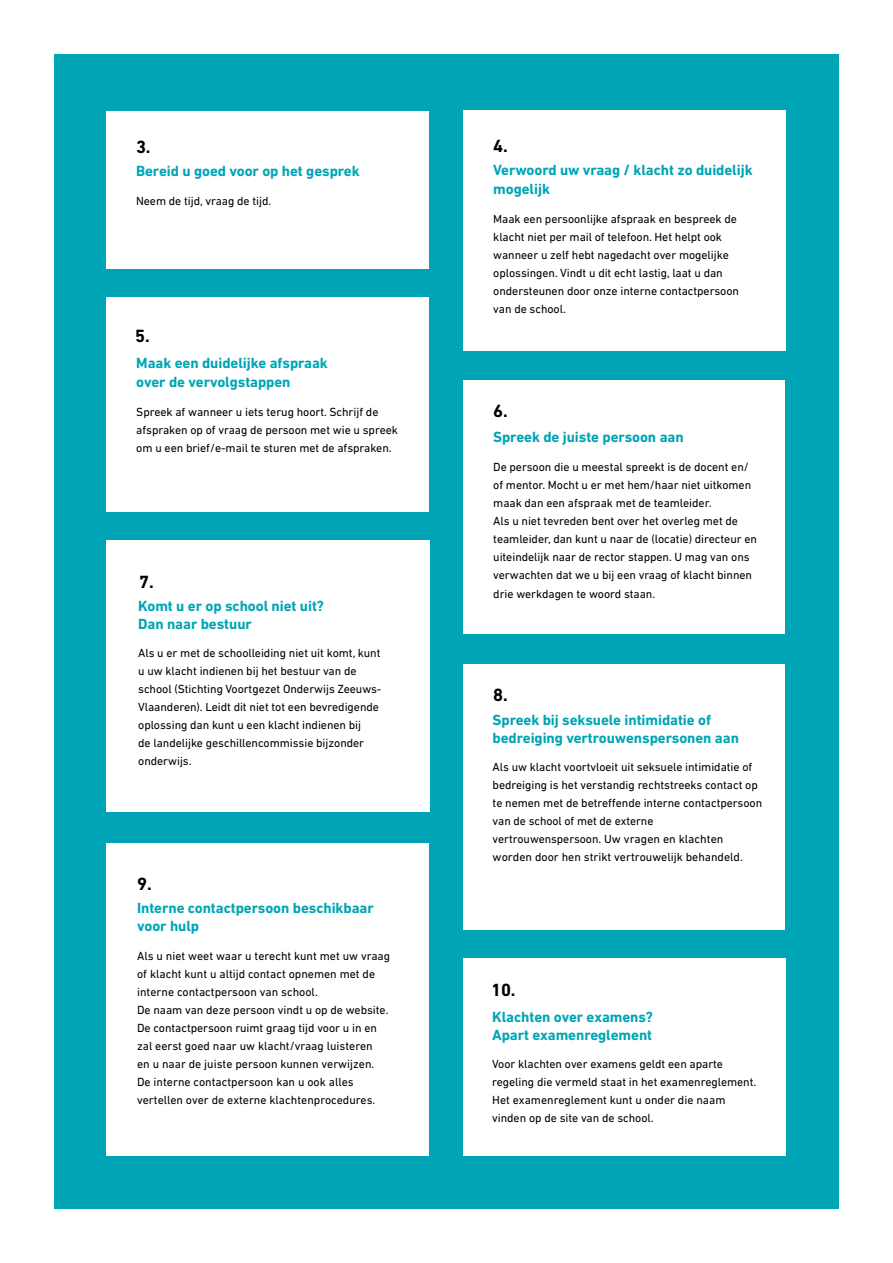
<style>
.page{position:relative;width:893px;height:1263px;background:#fff}
.page>*{position:absolute;margin:0;border:0;box-sizing:border-box;transform-origin:0 0}
.t1{font:700 18px "DIN Next LT Pro";color:#000}
.t2{font:700 15px/18px "DIN Next LT Pro";letter-spacing:-.005em;color:#00a5b5}
.t3{font:12px/18px "DIN Next LT Pro";letter-spacing:-.005em;color:#000}
</style>
<div class="page">
<div style="left:54px;top:54px;width:784px;height:1154px;background:#00a5b5"></div>
<div style="left:106px;top:111px;width:322px;height:158px;background:#fff"></div>
<div style="left:106px;top:297px;width:322px;height:214px;background:#fff"></div>
<div style="left:464px;top:110px;width:322px;height:240px;background:#fff"></div>
<div style="left:463px;top:380px;width:322px;height:254px;background:#fff"></div>
<div style="left:464px;top:664px;width:321px;height:265px;background:#fff"></div>
<div style="left:463px;top:958px;width:323px;height:198px;background:#fff"></div>
<div style="left:106px;top:540px;width:323px;height:272px;background:#fff"></div>
<div style="left:106px;top:843px;width:322px;height:313px;background:#fff"></div>
<h1 class="t1" style="left:136px;top:136px;width:16px">3.</h1>
<h1 class="t1" style="left:493px;top:135px;width:16px">4.</h1>
<p class="t2" style="left:136px;top:162px;width:225px">Bereid u goed voor op het gesprek</p>
<p class="t3" style="left:136px;top:191px;width:137px">Neem de tijd, vraag de tijd.</p>
<h1 class="t1" style="left:135px;top:326px;width:16px">5.</h1>
<p class="t2" style="left:136px;top:353px;width:193px;line-height:19.5px">Maak een duidelijke afspraak over de vervolgstappen</p>
<p class="t3" style="left:136px;top:402px;width:263px">Spreek af wanneer u iets terug hoort. Schrijf de afspraken op of vraag de persoon met wie u spreek om u een brief/e-mail te sturen met de afspraken.</p>
<h1 class="t1" style="left:139px;top:571px;width:16px">7.</h1>
<p class="t2" style="left:138px;top:597px;width:187px">Komt u er op school niet uit?<br>Dan naar bestuur</p>
<p class="t3" style="left:138px;top:644px;width:245px">Als u er met de schoolleiding niet uit komt, kunt u uw klacht indienen bij het bestuur van de school (Stichting Voortgezet Onderwijs Zeeuws-Vlaanderen). Leidt dit niet tot een bevredigende oplossing dan kunt u een klacht indienen bij<br>de landelijke geschillencommissie bijzonder onderwijs.</p>
<h1 class="t1" style="left:137px;top:873px;width:16px">9.</h1>
<p class="t2" style="left:137px;top:899px;width:238px">Interne contactpersoon beschikbaar voor hulp</p>
<p class="t3" style="left:137px;top:946px;width:255px">Als u niet weet waar u terecht kunt met uw vraag of klacht kunt u altijd contact opnemen met de interne contactpersoon van school.<br>De naam van deze persoon vindt u op de website.<br>De contactpersoon ruimt graag tijd voor u in en zal eerst goed naar uw klacht/vraag luisteren<br>en u naar de juiste persoon kunnen verwijzen.<br>De interne contactpersoon kan u ook alles vertellen over de externe klachtenprocedures.</p>
<p class="t2" style="left:493px;top:160px;width:261px;line-height:19.5px">Verwoord uw vraag / klacht zo duidelijk mogelijk</p>
<p class="t3" style="left:493px;top:210px;width:247px">Maak een persoonlijke afspraak en bespreek de klacht niet per mail of telefoon. Het helpt ook wanneer u zelf hebt nagedacht over mogelijke oplossingen. Vindt u dit echt lastig, laat u dan ondersteunen door onze interne contactpersoon van de school.</p>
<h1 class="t1" style="left:493px;top:400px;width:16px">6.</h1>
<p class="t2" style="left:493px;top:428px;width:192px">Spreek de juiste persoon aan</p>
<p class="t3" style="left:493px;top:457px;width:265px">De persoon die u meestal spreekt is de docent en/ of mentor. Mocht u er met hem/haar niet uitkomen maak dan een afspraak met de teamleider.<br>Als u niet tevreden bent over het overleg met de teamleider, dan kunt u naar de (locatie) directeur en uiteindelijk naar de rector stappen. U mag van ons verwachten dat we u bij een vraag of klacht binnen</p>
<p class="t3" style="left:493px;top:585px;width:163px">drie werkdagen te woord staan.</p>
<h1 class="t1" style="left:493px;top:684px;width:16px">8.</h1>
<p class="t2" style="left:493px;top:710px;width:248px">Spreek bij seksuele intimidatie of bedreiging vertrouwenspersonen aan</p>
<p class="t3" style="left:493px;top:758px;width:271px">Als uw klacht voortvloeit uit seksuele intimidatie of bedreiging is het verstandig rechtstreeks contact op te nemen met de betreffende interne contactpersoon van de school of met de externe vertrouwenspersoon. Uw vragen en klachten worden door hen strikt vertrouwelijk behandeld.</p>
<h1 class="t1" style="left:491px;top:979px;width:26px">10.</h1>
<p class="t2" style="left:492px;top:1008px;width:162px">Klachten over examens?<br>Apart examenreglement</p>
<p class="t3" style="left:492px;top:1055px;width:266px">Voor klachten over examens geldt een aparte regeling die vermeld staat in het examenreglement.<br>Het examenreglement kunt u onder die naam vinden op de site van de school.</p>
</div>
